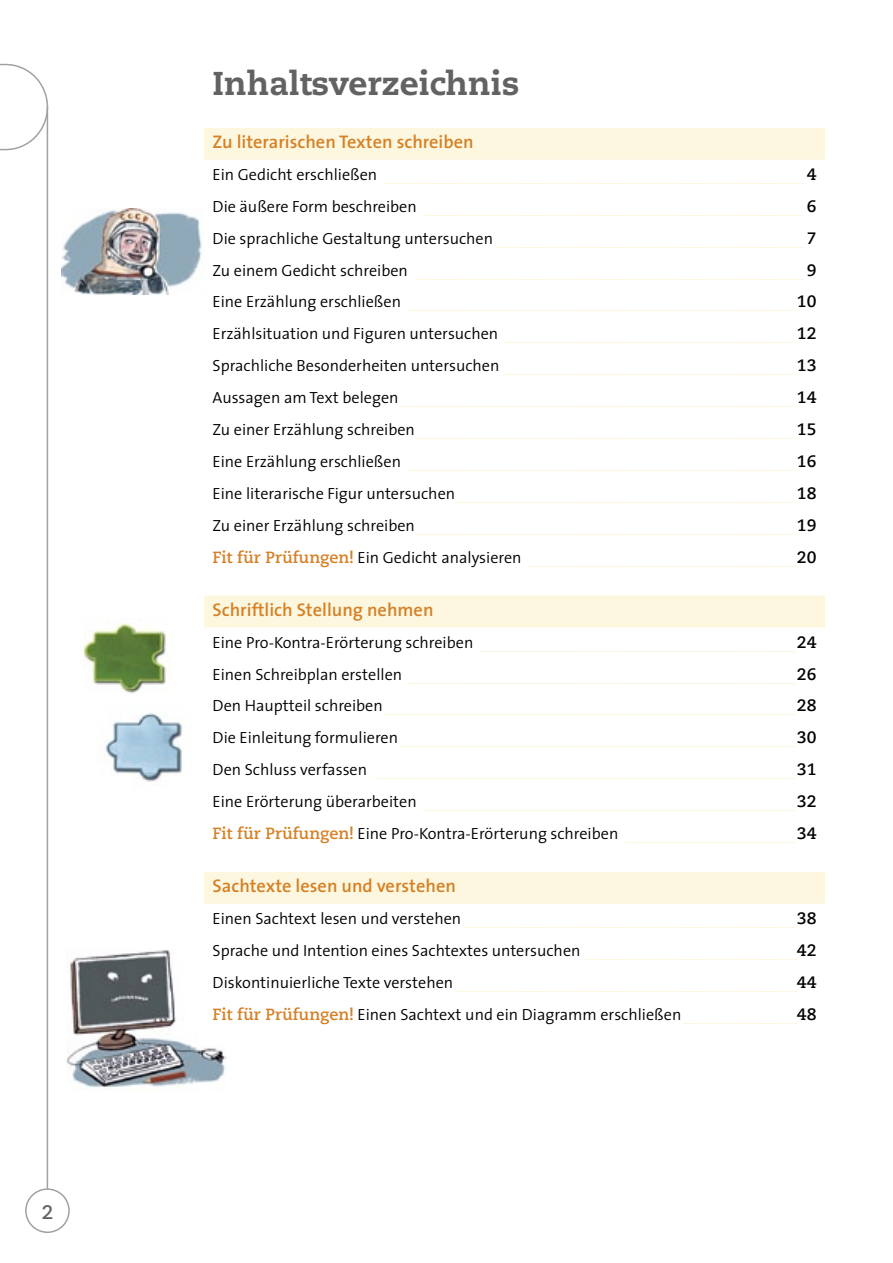
<style>
.page{position:relative;width:893px;height:1263px;background:#fff}
.page>*{position:absolute;margin:0;border:0;box-sizing:border-box;transform-origin:0 0}
._09_Inhalt_Head{font:800 33px "Caecilia LT Std";color:#626262}
._81_Seitenzahl_Inhal{font:700 19.5px "Caecilia LT Std";color:#626262}
._61_Inhalt_1{font:700 18.3px "The Sans CV Semi";color:#d58127}
._62_Inhalt{font:300 16.2px "The Sans CV Semi";color:#fdf7df}
._62_Inhalt-2{font:300 16.2px "The Sans CV Semi";color:#000}
.s1{color:#000}
.s2{font-family:"Caecilia LT Std";font-weight:700;font-size:16.5px;color:#000}
.s3{color:#fdf7df}
.s4{font-family:"Caecilia LT Std";font-weight:700;font-size:16.5px}
.s5{font-family:"Caecilia LT Std";font-weight:700;color:#d58127}
</style>
<div class="page">
<svg style="left:0;top:63px;width:49px;height:88px"></svg>
<img style="left:67px;top:950px;width:160px;height:139px">
<hr style="left:47px;top:106px;width:1px;height:1093px;background:#a1a1a1">
<div style="left:26px;top:1189px;width:43px;height:43px;background:#fff;border-radius:50%"></div>
<div style="left:25px;top:1188px;width:45px;height:45px;border:2px solid #a1a1a1;border-radius:50%"></div>
<div style="left:204px;top:128px;width:621px;height:32px;background:#fdf7df"></div>
<div style="left:204px;top:595px;width:621px;height:32px;background:#fdf7df"></div>
<div style="left:204px;top:872px;width:621px;height:32px;background:#fdf7df"></div>
<img style="left:105px;top:713px;width:77px;height:69px">
<img style="left:84px;top:622px;width:88px;height:71px">
<img style="left:61px;top:208px;width:141px;height:87px">
<p class="_81_Seitenzahl_Inhal" style="left:42px;top:1200px;width:13px">2</p>
<p class="_09_Inhalt_Head" style="left:213px;top:63px;width:308px">Inhaltsverzeichnis</p>
<p class="_61_Inhalt_1" style="left:213px;top:127px;width:262px">Zu literarischen Texten schreiben</p>
<p class="_62_Inhalt" style="left:213px;top:161px;width:605px"><span class="s1">Ein Gedicht erschließen</span> ____________________________________________________ <span class="s2">4</span></p>
<p class="_62_Inhalt" style="left:213px;top:193px;width:605px"><span class="s1">Die äußere Form beschreiben</span> _______________________________________________ <span class="s2">6</span></p>
<p class="_62_Inhalt" style="left:213px;top:225px;width:605px"><span class="s1">Die sprachliche Gestaltung untersuchen</span> ______________________________________ <span class="s2">7</span></p>
<p class="_62_Inhalt" style="left:213px;top:257px;width:605px"><span class="s1">Zu einem Gedicht schreiben</span> ________________________________________________ <span class="s2">9</span></p>
<p class="_62_Inhalt" style="left:213px;top:289px;width:605px"><span class="s1">Eine Erzählung erschließen</span> ________________________________________________<span class="s2">10</span></p>
<p class="_62_Inhalt-2" style="left:213px;top:320px;width:605px">Erzählsituation und Figuren untersuchen <span class="s3">____________________________________</span><span class="s4">12</span></p>
<p class="_62_Inhalt-2" style="left:213px;top:352px;width:605px">Sprachliche Besonderheiten untersuchen <span class="s3">____________________________________</span><span class="s4">13</span></p>
<p class="_62_Inhalt" style="left:213px;top:384px;width:605px"><span class="s1">Aussagen am Text belegen</span>_________________________________________________<span class="s2">14</span></p>
<p class="_62_Inhalt" style="left:213px;top:416px;width:605px"><span class="s1">Zu einer Erzählung schreiben</span>_______________________________________________<span class="s2">15</span></p>
<p class="_62_Inhalt" style="left:213px;top:448px;width:605px"><span class="s1">Eine Erzählung erschließen</span> ________________________________________________<span class="s2">16</span></p>
<p class="_62_Inhalt" style="left:213px;top:480px;width:605px"><span class="s1">Eine literarische Figur untersuchen</span>__________________________________________<span class="s2">18</span></p>
<p class="_62_Inhalt" style="left:213px;top:512px;width:605px"><span class="s1">Zu einer Erzählung schreiben</span>_______________________________________________<span class="s2">19</span></p>
<p class="_62_Inhalt" style="left:213px;top:544px;width:605px"><span class="s5">Fit für Prüfungen!</span> <span class="s1">Ein Gedicht analysieren</span> _________________________________<span class="s2">20</span></p>
<p class="_61_Inhalt_1" style="left:213px;top:594px;width:222px">Schriftlich Stellung nehmen</p>
<p class="_62_Inhalt" style="left:213px;top:629px;width:605px"><span class="s1">Eine Pro-Kontra-Erörterung schreiben</span> _______________________________________<span class="s2">24</span></p>
<p class="_62_Inhalt" style="left:213px;top:661px;width:605px"><span class="s1">Einen Schreibplan erstellen</span> ________________________________________________<span class="s2">26</span></p>
<p class="_62_Inhalt" style="left:213px;top:692px;width:605px"><span class="s1">Den Hauptteil schreiben</span>___________________________________________________<span class="s2">28</span></p>
<p class="_62_Inhalt" style="left:213px;top:724px;width:605px"><span class="s1">Die Einleitung formulieren</span>_________________________________________________<span class="s2">30</span></p>
<p class="_62_Inhalt" style="left:213px;top:756px;width:605px"><span class="s1">Den Schluss verfassen</span> ____________________________________________________<span class="s2">31</span></p>
<p class="_62_Inhalt" style="left:213px;top:788px;width:605px"><span class="s1">Eine Erörterung überarbeiten</span> ______________________________________________<span class="s2">32</span></p>
<p class="_62_Inhalt-2" style="left:213px;top:820px;width:605px"><span class="s5">Fit für Prüfungen!</span> Eine Pro-Kontra-Erörterung schreiben <span class="s3">_____________________</span><span class="s4">34</span></p>
<p class="_61_Inhalt_1" style="left:213px;top:871px;width:245px">Sachtexte lesen und verstehen</p>
<p class="_62_Inhalt" style="left:213px;top:905px;width:605px"><span class="s1">Einen Sachtext lesen und verstehen</span> _________________________________________<span class="s2">38</span></p>
<p class="_62_Inhalt-2" style="left:213px;top:937px;width:605px">Sprache und Intention eines Sachtextes untersuchen <span class="s3">__________________________</span><span class="s4">42</span></p>
<p class="_62_Inhalt" style="left:213px;top:969px;width:605px"><span class="s1">Diskontinuierliche Texte verstehen</span> __________________________________________<span class="s2">44</span></p>
<p class="_62_Inhalt-2" style="left:213px;top:1001px;width:605px"><span class="s5">Fit für Prüfungen!</span> Einen Sachtext und ein Diagramm erschließen<span class="s3">______________</span><span class="s4">48</span></p>
</div>
